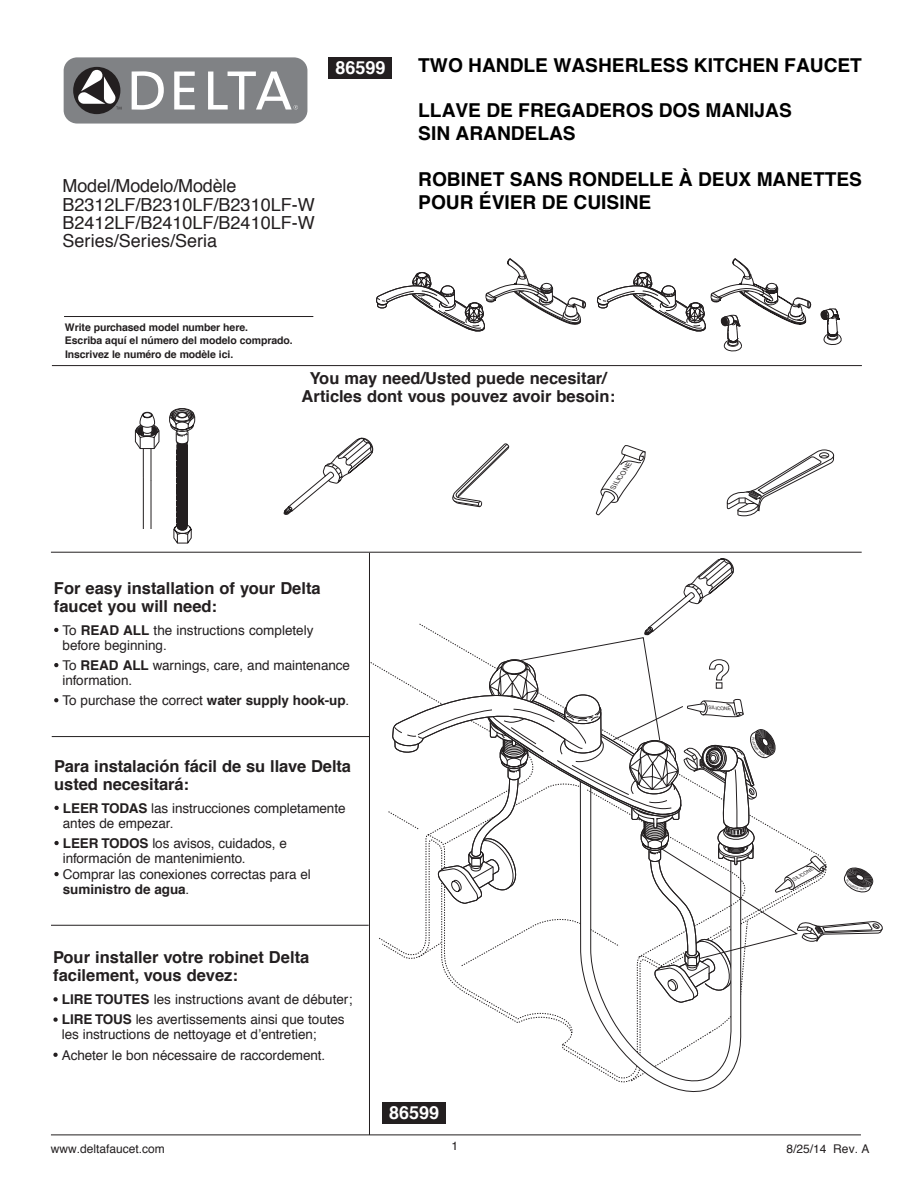
<style>
.page{position:relative;width:918px;height:1188px;background:#fff}
.page>*{position:absolute;margin:0;border:0;box-sizing:border-box;transform-origin:0 0}
.t1{font:700 19.2px/23px "Helvetica";color:#000}
.t2{font:18px/18.3px "Helvetica";color:#231f20}
.t3{font:700 18px "Helvetica";color:#fff}
.t4{font:700 16.5px/18px "Helvetica";color:#231f20}
.t5{font:13.5px/15px "Helvetica";letter-spacing:-.005em;color:#231f20}
.t6{font:12px "Helvetica";color:#231f20}
.t7{font:700 10.5px/13.5px "Helvetica";letter-spacing:-.01em;color:#231f20}
.t8{font:italic 6.75px "Helvetica";color:#231f20}
.t9{font:italic 4.8px "Helvetica";color:#231f20}
.s1{font-weight:700}
</style>
<div class="page">
<svg style="left:54px;top:806px;width:5px;height:4px"></svg>
<svg style="left:54px;top:841px;width:5px;height:4px"></svg>
<svg style="left:54px;top:872px;width:5px;height:4px"></svg>
<svg style="left:54px;top:628px;width:4px;height:4px"></svg>
<svg style="left:54px;top:663px;width:4px;height:4px"></svg>
<svg style="left:54px;top:698px;width:4px;height:4px"></svg>
<hr style="left:369px;top:553px;width:1px;height:582px;background:#231f20">
<hr style="left:64px;top:316px;width:249px;height:1px;background:#231f20">
<hr style="left:52px;top:365px;width:810px;height:1px;background:#231f20">
<hr style="left:52px;top:736px;width:317px;height:1px;background:#231f20">
<svg style="left:53px;top:997px;width:5px;height:4px"></svg>
<svg style="left:53px;top:1017px;width:5px;height:5px"></svg>
<svg style="left:53px;top:1053px;width:5px;height:4px"></svg>
<hr style="left:51px;top:925px;width:318px;height:1px;background:#231f20">
<hr style="left:51px;top:1135px;width:810px;height:1px;background:#231f20">
<hr style="left:51px;top:552px;width:811px;height:1px;background:#231f20">
<div style="left:64px;top:57px;width:243px;height:67px;background:#808285;border-radius:13px"></div>
<div style="left:73px;top:67px;width:47px;height:47px;background:#231f20;border-radius:50%"></div>
<svg style="left:132px;top:71px;width:32px;height:39px"></svg>
<svg style="left:174px;top:72px;width:21px;height:38px"></svg>
<svg style="left:208px;top:72px;width:90px;height:38px"></svg>
<svg style="left:77px;top:69px;width:45px;height:41px"></svg>
<svg style="left:169px;top:408px;width:26px;height:136px"></svg>
<svg style="left:135px;top:412px;width:25px;height:117px"></svg>
<svg style="left:580px;top:1003px;width:161px;height:89px"></svg>
<div style="left:328px;top:57px;width:64px;height:22px;background:#231f20"></div>
<div style="left:382px;top:1102px;width:64px;height:22px;background:#231f20"></div>
<svg style="left:284px;top:258px;width:599px;height:745px"></svg>
<h2 class="t3" style="left:335px;top:53px;width:52px">86599</h2>
<h2 class="t2" style="left:63px;top:177px;width:254px">Model/Modelo/Modèle<br>B2312LF/B2310LF/B2310LF-W<br>B2412LF/B2410LF/B2410LF-W<br>Series/Series/Seria</h2>
<p class="t7" style="left:65px;top:320px;width:229px">Write purchased model number here.<br>Escriba aquí el número del modelo comprado.<br>Inscrivez le numéro de modèle ici.</p>
<h1 class="t1" style="left:418px;top:54px;width:445px">TWO HANDLE WASHERLESS KITCHEN FAUCET</h1>
<h1 class="t1" style="left:418px;top:99px;width:375px">LLAVE DE FREGADEROS DOS MANIJAS<br>SIN ARANDELAS</h1>
<h1 class="t1" style="left:418px;top:168px;width:445px">ROBINET SANS RONDELLE À DEUX MANETTES<br>POUR ÉVIER DE CUISINE</h1>
<p class="t4" style="left:301px;top:369px;width:315px;text-align:center">You may need/Usted puede necesitar/<br>Articles dont vous pouvez avoir besoin:</p>
<p class="t4" style="left:54px;top:579px;width:268px">For easy installation of your Delta faucet you will need:</p>
<p class="t5" style="left:63px;top:623px;width:252px">To <span class="s1">READ ALL</span> the instructions completely before beginning.</p>
<p class="t5" style="left:63px;top:658px;width:289px">To <span class="s1">READ ALL</span> warnings, care, and maintenance information.</p>
<p class="t5" style="left:63px;top:693px;width:288px">To purchase the correct <span class="s1">water supply hook-up</span>.</p>
<p class="t4" style="left:54px;top:757px;width:298px">Para instalación fácil de su llave Delta usted necesitará:</p>
<p class="t5" style="left:63px;top:801px;width:284px"><span class="s1">LEER TODAS</span> las instrucciones completamente antes de empezar.</p>
<p class="t5" style="left:63px;top:836px;width:250px"><span class="s1">LEER TODOS</span> los avisos, cuidados, e información de mantenimiento.<br>Comprar las conexiones correctas para el <span class="s1">suministro de agua</span>.</p>
<p class="t4" style="left:53px;top:948px;width:258px">Pour installer votre robinet Delta facilement, vous devez:</p>
<p class="t5" style="left:62px;top:990px;width:292px;line-height:20.2px"><span class="s1">LIRE TOUTES</span> les instructions avant de débuter;<br><span class="s1">LIRE TOUS</span> les avertissements ainsi que toutes</p>
<p class="t5" style="left:62px;top:1025px;width:265px;line-height:20.1px">les instructions de nettoyage et d’entretien;<br>Acheter le bon nécessaire de raccordement.</p>
<h2 class="t3" style="left:389px;top:1098px;width:52px">86599</h2>
<p class="t8" style="left:608px;top:485px;width:33px;rotate:-56deg">SILICONE</p>
<p class="t9" style="left:709px;top:704px;width:24px;rotate:4deg">SILICONE</p>
<p class="t9" style="left:792px;top:876px;width:24px;rotate:-30deg">SILICONE</p>
<p class="t6" style="left:451px;top:1137px;width:8px">1</p>
<p class="t6" style="left:51px;top:1140px;width:116px">www.deltafaucet.com</p>
<p class="t6" style="left:787px;top:1140px;width:84px">8/25/14 Rev. A</p>
</div>
